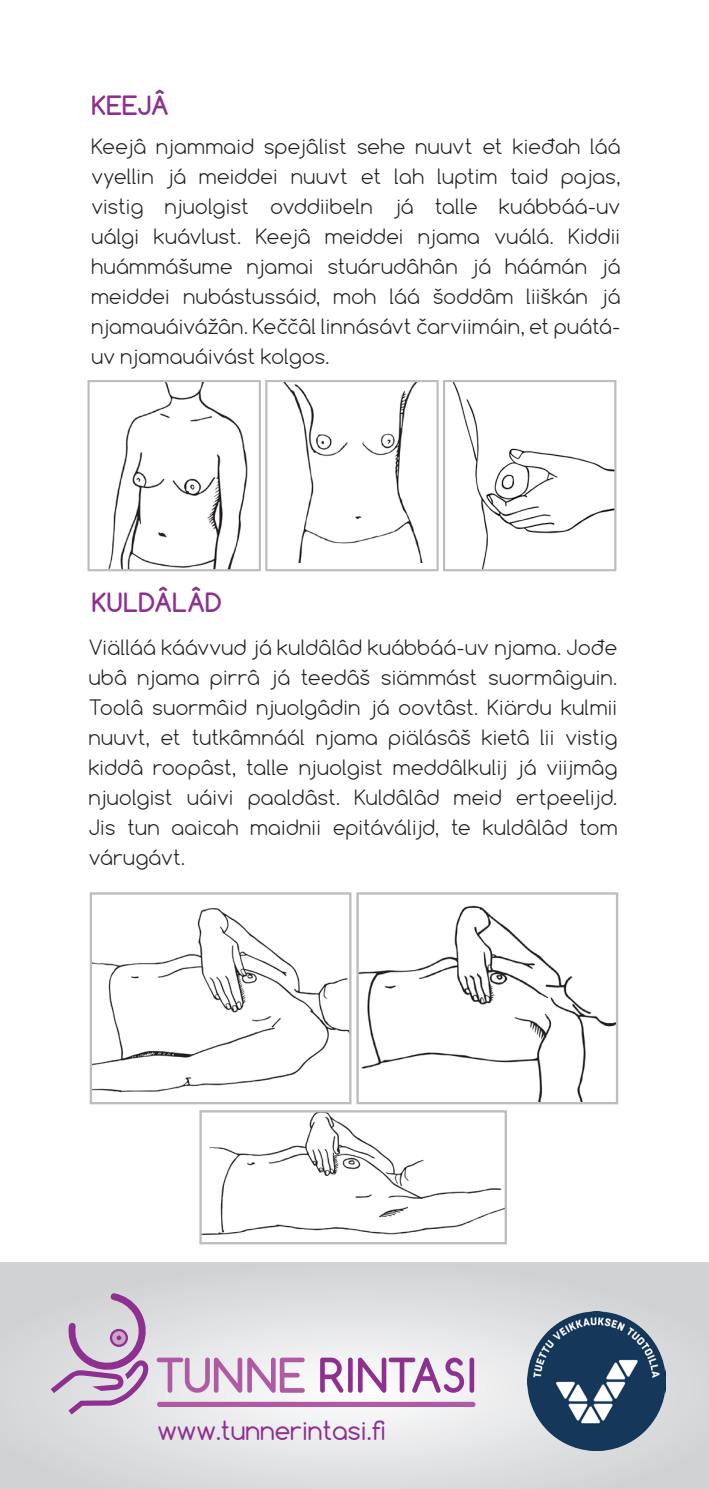
<style>
.page{position:relative;width:709px;height:1489px;background:#fff}
.page>*{position:absolute;margin:0;border:0;box-sizing:border-box;transform-origin:0 0}
.t1{font:25px "Comfortaa";color:#8d3090}
.t2{font:700 25px "Comfortaa";letter-spacing:.01em;color:#8d3090}
.t3{font:300 20px/30px "Comfortaa";letter-spacing:.02em;color:#231f20;text-align:justify}
</style>
<div class="page">
<svg style="left:0;top:1262px;width:709px;height:226px;background:#dddddf"></svg>
<img style="left:284px;top:383px;width:139px;height:179px">
<div style="left:265px;top:380px;width:173px;height:191px;border:2px solid #bcbdc0"></div>
<img style="left:108px;top:383px;width:140px;height:185px">
<div style="left:87px;top:380px;width:174px;height:191px;border:2px solid #bcbdc0"></div>
<img style="left:453px;top:383px;width:160px;height:185px">
<div style="left:443px;top:380px;width:173px;height:191px;border:2px solid #bcbdc0"></div>
<img style="left:93px;top:908px;width:255px;height:185px">
<div style="left:90px;top:892px;width:261px;height:212px;border:2px solid #bcbdc0"></div>
<img style="left:359px;top:905px;width:256px;height:196px">
<div style="left:356px;top:892px;width:262px;height:212px;border:2px solid #bcbdc0"></div>
<img style="left:202px;top:1113px;width:302px;height:121px">
<div style="left:199px;top:1110px;width:308px;height:134px;border:2px solid #bcbdc0"></div>
<svg style="left:51px;top:1293px;width:100px;height:121px;background:#cab8cd"></svg>
<svg style="left:157px;top:1357px;width:148px;height:35px"></svg>
<svg style="left:320px;top:1357px;width:154px;height:35px"></svg>
<div style="left:157px;top:1401px;width:318px;height:5px;background:#ae5ba4;border-radius:3px"></div>
<img style="left:527px;top:1311px;width:138px;height:138px">
<p class="t2" style="left:91px;top:90px;width:79px">KEEJÂ</p>
<p class="t3" style="left:91px;top:131px;width:530px">Keejâ njammaid spejâlist sehe nuuvt et kieđah láá vyellin já meiddei nuuvt et lah luptim taid pajas, vistig njuolgist ovddiibeln já talle kuábbáá-uv uálgi kuávlust. Keejâ meiddei njama vuálá. Kiddii huámmášume njamai stuárudâhân já háámán já meiddei nubástussáid, moh láá šoddâm liiškán já njamauáivážân. Keččâl linnásávt čarviimáin, et puátá&shy;uv njamauáivást kolgos.</p>
<p class="t2" style="left:92px;top:586px;width:132px">KULDÂLÂD</p>
<p class="t3" style="left:89px;top:631px;width:530px">Viälláá káávvud já kuldâlâd kuábbáá-uv njama. Jođe ubâ njama pirrâ já teedâš siämmást suormâiguin.<br>Toolâ suormâid njuolgâdin já oovtâst. Kiärdu kulmii nuuvt, et tutkâmnáál njama piälásâš kietâ lii vistig kiddâ roopâst, talle njuolgist meddâlkulij já viijmâg njuolgist uáivi paaldâst. Kuldâlâd meid ertpeelijd.<br>Jis tun aaicah maidnii epitáválijd, te kuldâlâd tom várugávt.</p>
<p class="t1" style="left:157px;top:1414px;width:229px">www.tunnerintasi.fi</p>
</div>
